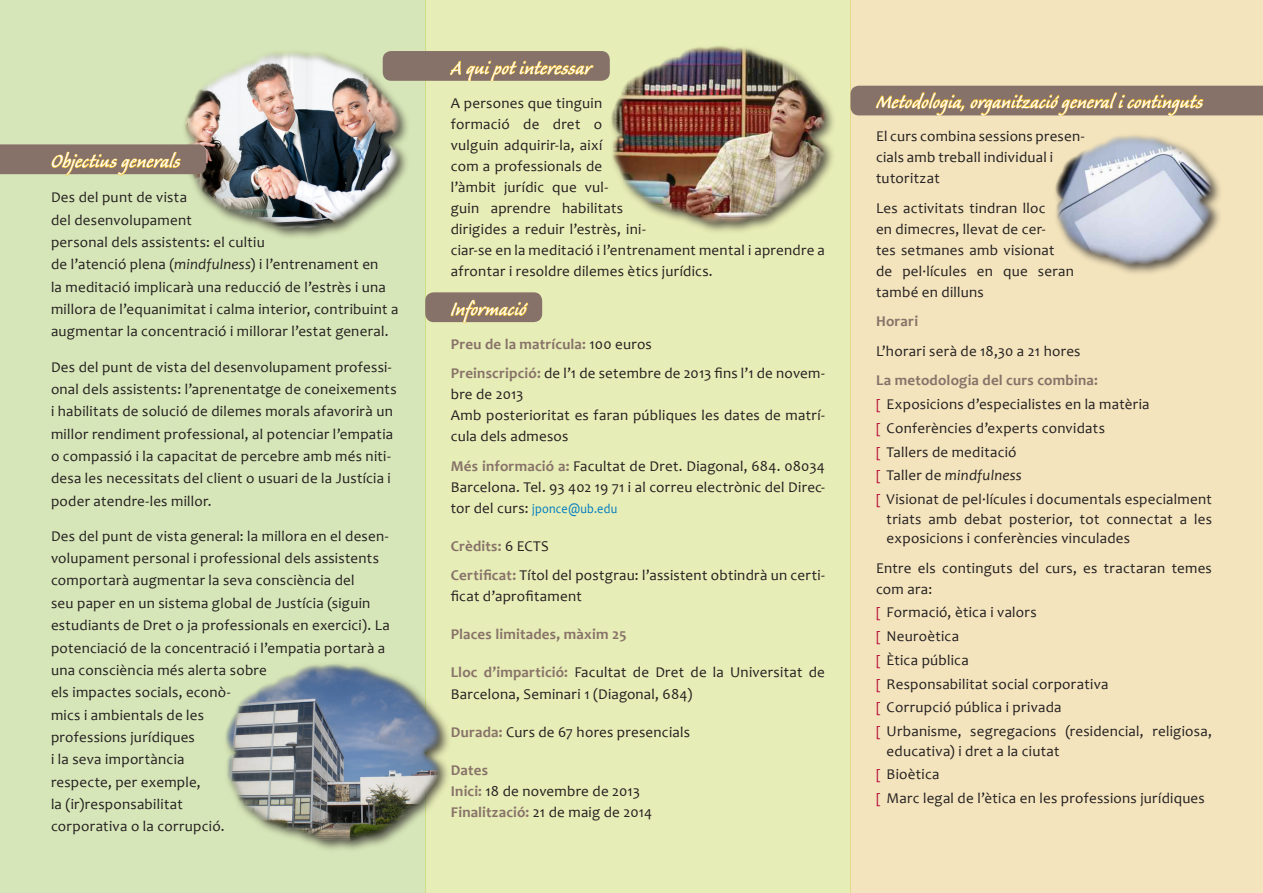
<style>
.page{position:relative;width:1263px;height:893px;background:#fff}
.page>*{position:absolute;margin:0;border:0;box-sizing:border-box;transform-origin:0 0}
.tt_caliban{font:24px "Caliban";letter-spacing:.01em;color:#fff}
.txt{font:15px/22.4px "Candara";letter-spacing:.015em;color:#231f20}
.txt_tab_metodologia{font:15px/19.5px "Candara";letter-spacing:.015em;color:#231f20;text-align:justify}
.txt-2{font:700 15px "Candara";letter-spacing:.015em;color:#877269}
.txt_tab_metodologia-2{font:italic 15px "Candara";letter-spacing:.015em;color:#231f20}
.txt-3{font:13.5px "Candara";letter-spacing:.02em;color:#007cc2;scale:.9 1}
.s1{font-style:italic}
.s2{font-weight:400;color:#231f20}
.s3{font-weight:700;color:#877269}
.s4{font-size:15px;color:#231f20}
.s5{font-size:13.5px;color:#b30437}
.s6{font-style:normal;font-size:13.5px;color:#b30437}
.s7{font-style:normal}
</style>
<div class="page">
<div style="left:0;top:0;width:425px;height:893px;background:#d7e6b8"></div>
<div style="left:425px;top:0;width:425px;height:893px;background:#e7edb6"></div>
<div style="left:850px;top:0;width:413px;height:893px;background:#f3e4bd"></div>
<svg style="left:850px;top:86px;width:413px;height:30px;background:#9a8060"></svg>
<div style="left:608px;top:43px;width:229px;height:193px;background:#231f20;opacity:.75"></div>
<img style="left:611px;top:46px;width:108px;height:81px">
<div style="left:383px;top:51px;width:227px;height:30px;background:#877269;border-radius:9px"></div>
<svg style="left:450px;top:61px;width:143px;height:20px"></svg>
<div style="left:425px;top:292px;width:117px;height:30px;background:#877269;border-radius:9px"></div>
<svg style="left:451px;top:300px;width:77px;height:23px"></svg>
<div style="left:182px;top:49px;width:229px;height:192px;background:#231f20;opacity:.75"></div>
<img style="left:185px;top:52px;width:100px;height:81px">
<svg style="left:0;top:144px;width:206px;height:31px;background:#977f63"></svg>
<div style="left:222px;top:661px;width:230px;height:192px;background:#231f20;opacity:.75"></div>
<img style="left:225px;top:664px;width:109px;height:72px">
<div style="left:1052px;top:132px;width:171px;height:145px;background:#231f20;opacity:.75"></div>
<img style="left:1055px;top:135px;width:79px;height:59px">
<p class="tt_caliban" style="left:51px;top:149px;width:131px">Objectius generals</p>
<p class="txt" style="left:51px;top:186px;width:349px">Des del punt de vista<br>del desenvolupament<br>personal dels assistents: el cultiu<br>de l’atenció plena (<span class="s1">mindfulness</span>) i l’entrenament en<br>la meditació implicarà una reducció de l’estrès i una millora de l’equanimitat i calma interior, contribuint a augmentar la concentració i millorar l’estat general.</p>
<p class="txt" style="left:51px;top:356px;width:347px">Des del punt de vista del desenvolupament professi&shy;onal dels assistents: l’aprenentatge de coneixements i habilitats de solució de dilemes morals afavorirà un millor rendiment professional, al potenciar l’empatia o compassió i la capacitat de percebre amb més niti&shy;desa les necessitats del client o usuari de la Justícia i poder atendre-les millor.</p>
<p class="txt" style="left:51px;top:525px;width:340px">Des del punt de vista general: la millora en el desen&shy;volupament personal i professional dels assistents comportarà augmentar la seva consciència del<br>seu paper en un sistema global de Justícia (siguin estudiants de Dret o ja professionals en exercici). La potenciació de la concentració i l’empatia portarà a una consciència més alerta sobre<br>els impactes socials, econò-<br>mics i ambientals de les<br>professions jurídiques<br>i la seva importància<br>respecte, per exemple,<br>la (ir)responsabilitat<br>corporativa o la corrupció.</p>
<p class="tt_caliban" style="left:451px;top:56px;width:143px">A qui pot interessar</p>
<p class="txt" style="left:451px;top:92px;width:376px;line-height:21px">A persones que tinguin<br>formació de dret o<br>vulguin adquirir-la, així<br>com a professionals de<br>l’àmbit jurídic que vul-<br>guin aprendre habilitats<br>dirigides a reduir l’estrès, ini-<br>ciar-se en la meditació i l’entrenament mental i aprendre a afrontar i resoldre dilemes ètics jurídics.</p>
<p class="tt_caliban" style="left:451px;top:297px;width:77px">Informació</p>
<p class="txt-2" style="left:451px;top:335px;width:203px">Preu de la matrícula: <span class="s2">100 euros</span></p>
<p class="txt" style="left:451px;top:363px;width:376px;line-height:21px"><span class="s3">Preinscripció:</span> de l’1 de setembre de 2013 fins l’1 de novem&shy;bre de 2013</p>
<p class="txt" style="left:451px;top:405px;width:376px;line-height:21px">Amb posterioritat es faran públiques les dates de matrí&shy;cula dels admesos</p>
<p class="txt" style="left:451px;top:456px;width:376px;line-height:21px"><span class="s3">Més informació a:</span> Facultat de Dret. Diagonal, 684. 08034<br>Barcelona. Tel. 93 402 19 71 i al correu electrònic del Direc-</p>
<p class="txt-3" style="left:451px;top:500px;width:186px"><span class="s4">tor del curs:</span> jponce@ub.edu</p>
<p class="txt-2" style="left:451px;top:537px;width:100px">Crèdits: <span class="s2">6 ECTS</span></p>
<p class="txt" style="left:451px;top:565px;width:376px;line-height:21px"><span class="s3">Certificat:</span> Títol del postgrau: l’assistent obtindrà un certi&shy;ficat d’aprofitament</p>
<p class="txt-2" style="left:451px;top:626px;width:177px">Places limitades, màxim 25</p>
<p class="txt" style="left:451px;top:662px;width:376px;line-height:21px"><span class="s3">Lloc d’impartició:</span> Facultat de Dret de la Universitat de<br>Barcelona, Seminari 1 (Diagonal, 684)</p>
<p class="txt" style="left:451px;top:720px;width:241px"><span class="s3">Durada:</span> Curs de 67 hores presencials</p>
<p class="txt-2" style="left:451px;top:761px;width:39px">Dates</p>
<p class="txt" style="left:451px;top:779px;width:191px"><span class="s3">Inici:</span> 18 de novembre de 2013</p>
<p class="txt" style="left:451px;top:800px;width:203px"><span class="s3">Finalització:</span> 21 de maig de 2014</p>
<p class="tt_caliban" style="left:876px;top:90px;width:328px">Metodologia, organització general i continguts</p>
<p class="txt" style="left:876px;top:126px;width:210px;line-height:21px">El curs combina sessions presen&shy;cials amb treball individual i tutoritzat</p>
<p class="txt" style="left:876px;top:198px;width:200px;line-height:21px">Les activitats tindran lloc<br>en dimecres, llevat de cer-<br>tes setmanes amb visionat de pel·lícules en que seran també en dilluns</p>
<p class="txt-2" style="left:876px;top:312px;width:44px">Horari</p>
<p class="txt" style="left:876px;top:340px;width:206px">L’horari serà de 18,30 a 21 hores</p>
<p class="txt-2" style="left:876px;top:371px;width:223px">La metodologia del curs combina:</p>
<p class="txt_tab_metodologia" style="left:876px;top:395px;width:275px"><span class="s5">[</span> Exposicions d’especialistes en la matèria</p>
<p class="txt_tab_metodologia" style="left:876px;top:418px;width:230px"><span class="s5">[</span> Conferències d’experts convidats</p>
<p class="txt_tab_metodologia" style="left:876px;top:442px;width:142px"><span class="s5">[</span> Tallers de meditació</p>
<p class="txt_tab_metodologia-2" style="left:876px;top:466px;width:147px"><span class="s6">[</span> <span class="s7">Taller de</span> mindfulness</p>
<p class="txt_tab_metodologia" style="left:887px;top:490px;width:327px;text-indent:-11px"><span class="s5">[</span> Visionat de pel·lícules i documentals especialment triats amb debat posterior, tot connectat a les exposicions i conferències vinculades</p>
<p class="txt" style="left:876px;top:557px;width:337px;line-height:21px">Entre els continguts del curs, es tractaran temes com ara:</p>
<p class="txt_tab_metodologia" style="left:876px;top:603px;width:162px"><span class="s5">[</span> Formació, ètica i valors</p>
<p class="txt_tab_metodologia" style="left:876px;top:627px;width:85px"><span class="s5">[</span> Neuroètica</p>
<p class="txt_tab_metodologia" style="left:876px;top:650px;width:94px"><span class="s5">[</span> Ètica pública</p>
<p class="txt_tab_metodologia" style="left:876px;top:674px;width:234px"><span class="s5">[</span> Responsabilitat social corporativa</p>
<p class="txt_tab_metodologia" style="left:876px;top:698px;width:187px"><span class="s5">[</span> Corrupció pública i privada</p>
<p class="txt_tab_metodologia" style="left:887px;top:722px;width:327px;text-indent:-11px"><span class="s5">[</span> Urbanisme, segregacions (residencial, religiosa, educativa) i dret a la ciutat</p>
<p class="txt_tab_metodologia" style="left:876px;top:765px;width:65px"><span class="s5">[</span> Bioètica</p>
<p class="txt_tab_metodologia" style="left:876px;top:789px;width:330px"><span class="s5">[</span> Marc legal de l’ètica en les professions jurídiques</p>
</div>
